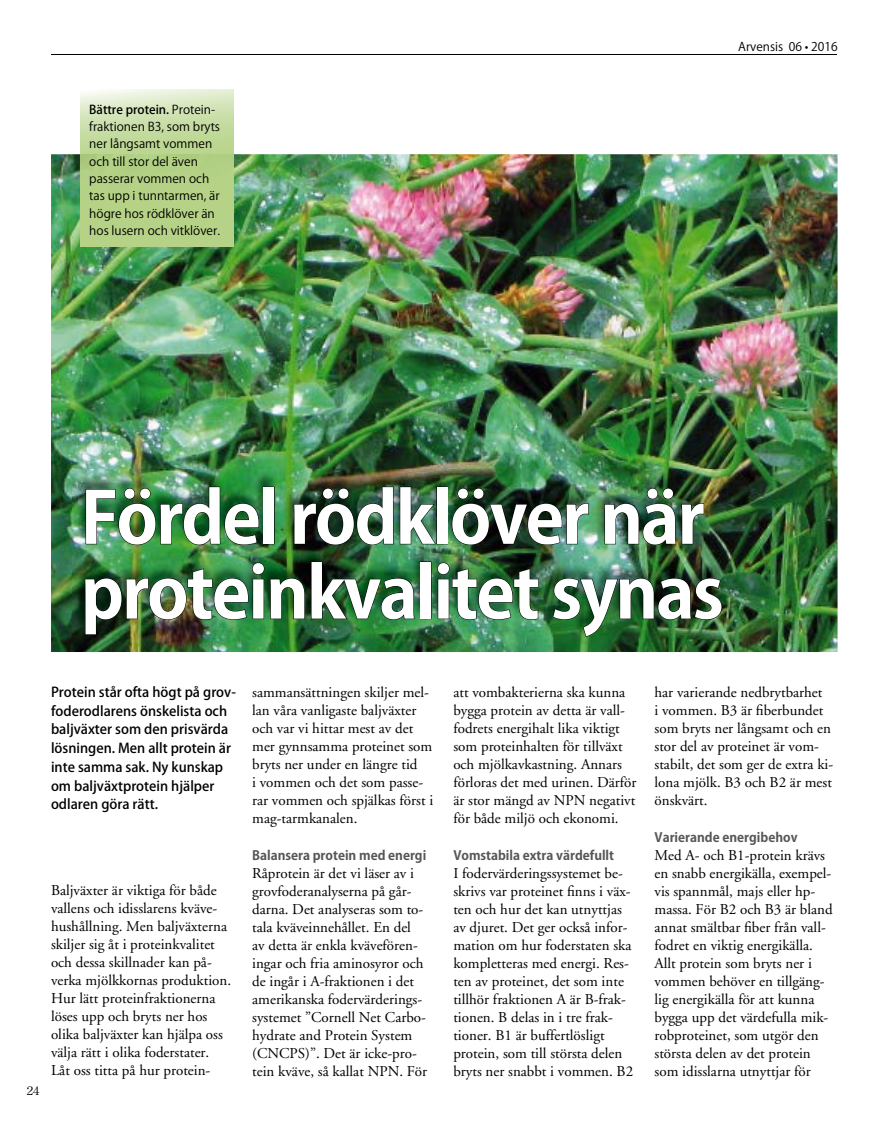
<style>
.page{position:relative;width:893px;height:1136px;background:#fff}
.page>*{position:absolute;margin:0;border:0;box-sizing:border-box;transform-origin:0 0}
.t1{font:700 70.5px/74.7px "Koz Go Std";letter-spacing:-.03em;color:#fff}
.t2{font:15px/18px "Adobe Garamond";color:#000}
.t3{font:500 13.5px/18.8px "Koz Go Std";color:#000}
.t4{font:13.5px "DF Kai Shu SB Estd BF";color:#000}
.t5{font:700 12.75px "Koz Go Std";color:#555658}
.t6{font:12.15px/17.2px "Koz Go Std";color:#000}
.t7{font:12px "Koz Go Std";color:#000}
.s1{font-weight:500}
</style>
<div class="page">
<hr style="left:51px;top:55px;width:786px;height:1px;background:#000">
<img style="left:51px;top:154px;width:786px;height:498px">
<img style="left:73px;top:469px;width:652px;height:167px">
<img style="left:85px;top:486px;width:174px;height:59px">
<div style="left:263px;top:486px;width:11px;height:58px;border:1px solid #000"></div>
<img style="left:293px;top:486px;width:143px;height:59px">
<div style="left:436px;top:486px;width:12px;height:58px;border:1px solid #000"></div>
<img style="left:452px;top:488px;width:137px;height:57px">
<img style="left:604px;top:488px;width:100px;height:57px">
<img style="left:84px;top:562px;width:221px;height:73px">
<img style="left:311px;top:561px;width:104px;height:59px">
<div style="left:420px;top:561px;width:11px;height:58px;border:1px solid #000"></div>
<img style="left:437px;top:562px;width:102px;height:58px">
<img style="left:552px;top:577px;width:170px;height:60px">
<svg style="left:81px;top:89px;width:153px;height:65px;background:#cfe1b1"></svg>
<div style="left:81px;top:154px;width:153px;height:93px;background:#b5d286"></div>
<p class="t6" style="left:89px;top:101px;width:132px"><span class="s1">Bättre protein.</span> Protein&shy;fraktionen B3, som bryts ner långsamt vommen och till stor del även passerar vommen och tas upp i tunntarmen, är högre hos rödklöver än hos lusern och vitklöver.</p>
<p class="t7" style="left:738px;top:39px;width:101px">Arvensis 06 • 2016</p>
<h1 class="t1" style="left:81px;top:485px;width:645px">Fördel rödklöver när proteinkvalitet synas</h1>
<p class="t3" style="left:51px;top:683px;width:186px">Protein står ofta högt på grov&shy;foderodlarens önskelista och baljväxter som den prisvärda lösningen. Men allt protein är inte samma sak. Ny kunskap om baljväxtprotein hjälper odlaren göra rätt.</p>
<p class="t4" style="left:27px;top:1082px;width:14px">24</p>
<p class="t2" style="left:51px;top:881px;width:182px">Baljväxter är viktiga för både vallens och idisslarens kväve&shy;hushållning. Men baljväxterna skiljer sig åt i proteinkvalitet och dessa skillnader kan på&shy;verka mjölkkornas produktion.<br>Hur lätt proteinfraktionerna löses upp och bryts ner hos olika baljväxter kan hjälpa oss välja rätt i olika foderstater.<br>Låt oss titta på hur protein-</p>
<p class="t2" style="left:252px;top:683px;width:183px">sammansättningen skiljer mel&shy;lan våra vanligaste baljväxter och var vi hittar mest av det mer gynnsamma proteinet som bryts ner under en längre tid<br>i vommen och det som passe&shy;rar vommen och spjälkas först i mag-tarmkanalen.</p>
<p class="t5" style="left:252px;top:846px;width:176px">Balansera protein med energi</p>
<p class="t2" style="left:252px;top:864px;width:177px">Råprotein är det vi läser av i grovfoderanalyserna på går&shy;darna. Det analyseras som to&shy;tala kväveinnehållet. En del av detta är enkla kvävefören&shy;ingar och fria aminosyror och de ingår i A-fraktionen i det amerikanska fodervärderings&shy;systemet ”Cornell Net Carbo&shy;hydrate and Protein System (CNCPS)”. Det är icke-pro&shy;tein kväve, så kallat NPN. För</p>
<p class="t2" style="left:453px;top:683px;width:185px">att vombakterierna ska kunna bygga protein av detta är vall&shy;fodrets energihalt lika viktigt som proteinhalten för tillväxt och mjölkavkastning. Annars förloras det med urinen. Därför är stor mängd av NPN negativt för både miljö och ekonomi.</p>
<p class="t5" style="left:453px;top:846px;width:162px">Vomstabila extra värdefullt</p>
<p class="t2" style="left:453px;top:864px;width:181px">I fodervärderingssystemet be&shy;skrivs var proteinet finns i väx&shy;ten och hur det kan utnyttjas av djuret. Det ger också infor&shy;mation om hur foderstaten ska kompletteras med energi. Res&shy;ten av proteinet, det som inte tillhör fraktionen A är B-frak&shy;tionen. B delas in i tre frak&shy;tioner. B1 är buffertlösligt protein, som till största delen bryts ner snabbt i vommen. B2</p>
<p class="t2" style="left:654px;top:683px;width:180px">har varierande nedbrytbarhet<br>i vommen. B3 är fiberbundet som bryts ner långsamt och en stor del av proteinet är vom&shy;stabilt, det som ger de extra ki&shy;lona mjölk. B3 och B2 är mest önskvärt.</p>
<p class="t5" style="left:654px;top:828px;width:145px">Varierande energibehov</p>
<p class="t2" style="left:654px;top:846px;width:180px">Med A- och B1-protein krävs en snabb energikälla, exempel&shy;vis spannmål, majs eller hp&shy;massa. För B2 och B3 är bland annat smältbar fiber från vall&shy;fodret en viktig energikälla.<br>Allt protein som bryts ner i vommen behöver en tillgäng&shy;lig energikälla för att kunna bygga upp det värdefulla mik&shy;robproteinet, som utgör den största delen av det protein som idisslarna utnyttjar för</p>
</div>
